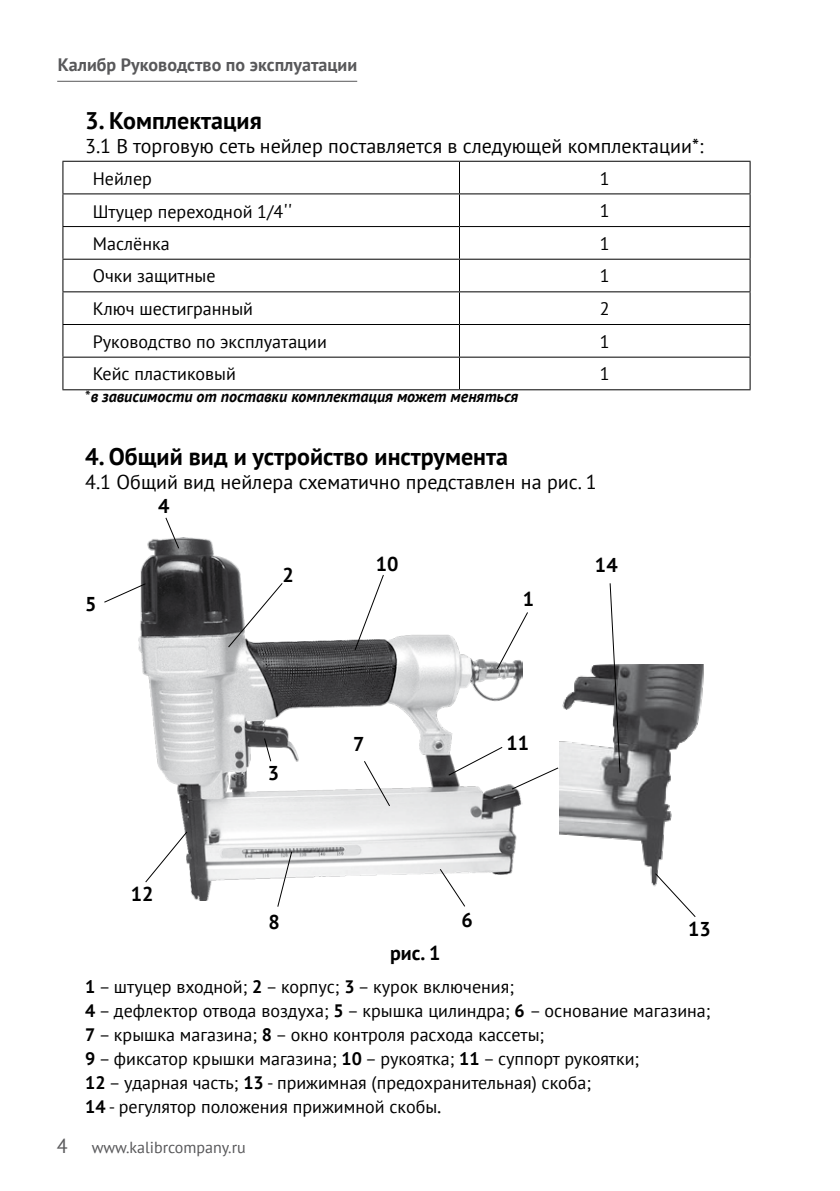
<style>
.page{position:relative;width:840px;height:1191px;background:#fff}
.page>*{position:absolute;margin:0;border:0;box-sizing:border-box;transform-origin:0 0}
.t1{font:700 24px "PT Sans";color:#000}
.t2{font:20px "PT Sans";color:#000}
.t3{font:700 20px "PT Sans";color:#000}
.t4{font:18px/24px "PT Sans";color:#000}
.t5{font:700 18px "PT Sans";color:#58585a}
.t6{font:italic 700 16px "PT Sans";color:#000}
.t7{font:16px "PT Sans";color:#58585a}
.s1{font-size:20px}
.s2{font-weight:400;font-style:normal}
.s3{font-weight:700}
</style>
<div class="page">
<hr style="left:57px;top:81px;width:300px;height:1px;background:#58585a">
<hr style="left:62px;top:161px;width:397px;height:1px;background:#000">
<hr style="left:62px;top:162px;width:1px;height:31px;background:#000">
<hr style="left:459px;top:161px;width:291px;height:1px;background:#000">
<hr style="left:458px;top:162px;width:1px;height:31px;background:#000">
<hr style="left:749px;top:162px;width:1px;height:31px;background:#000">
<hr style="left:62px;top:193px;width:397px;height:1px;background:#000">
<hr style="left:62px;top:194px;width:1px;height:32px;background:#000">
<hr style="left:459px;top:193px;width:291px;height:1px;background:#000">
<hr style="left:458px;top:194px;width:1px;height:32px;background:#000">
<hr style="left:749px;top:194px;width:1px;height:32px;background:#000">
<hr style="left:62px;top:226px;width:397px;height:1px;background:#000">
<hr style="left:62px;top:227px;width:1px;height:32px;background:#000">
<hr style="left:459px;top:226px;width:291px;height:1px;background:#000">
<hr style="left:458px;top:227px;width:1px;height:32px;background:#000">
<hr style="left:749px;top:227px;width:1px;height:32px;background:#000">
<hr style="left:62px;top:259px;width:397px;height:1px;background:#000">
<hr style="left:62px;top:260px;width:1px;height:31px;background:#000">
<hr style="left:459px;top:259px;width:291px;height:1px;background:#000">
<hr style="left:458px;top:260px;width:1px;height:31px;background:#000">
<hr style="left:749px;top:260px;width:1px;height:31px;background:#000">
<hr style="left:62px;top:291px;width:397px;height:1px;background:#000">
<hr style="left:62px;top:292px;width:1px;height:32px;background:#000">
<hr style="left:459px;top:291px;width:291px;height:1px;background:#000">
<hr style="left:458px;top:292px;width:1px;height:32px;background:#000">
<hr style="left:749px;top:292px;width:1px;height:32px;background:#000">
<hr style="left:62px;top:324px;width:397px;height:1px;background:#000">
<hr style="left:62px;top:325px;width:1px;height:32px;background:#000">
<hr style="left:459px;top:324px;width:291px;height:1px;background:#000">
<hr style="left:458px;top:325px;width:1px;height:32px;background:#000">
<hr style="left:749px;top:325px;width:1px;height:32px;background:#000">
<hr style="left:62px;top:357px;width:397px;height:1px;background:#000">
<hr style="left:62px;top:358px;width:1px;height:31px;background:#000">
<hr style="left:459px;top:357px;width:291px;height:1px;background:#000">
<hr style="left:458px;top:358px;width:1px;height:31px;background:#000">
<hr style="left:749px;top:358px;width:1px;height:31px;background:#000">
<hr style="left:62px;top:389px;width:397px;height:1px;background:#000">
<hr style="left:459px;top:389px;width:291px;height:1px;background:#000">
<img style="left:138px;top:538px;width:384px;height:362px">
<svg style="left:164px;top:517px;width:16px;height:32px"></svg>
<svg style="left:104px;top:582px;width:43px;height:21px"></svg>
<svg style="left:227px;top:582px;width:56px;height:66px"></svg>
<svg style="left:353px;top:573px;width:31px;height:78px"></svg>
<svg style="left:495px;top:611px;width:33px;height:59px"></svg>
<svg style="left:447px;top:746px;width:56px;height:30px"></svg>
<svg style="left:510px;top:766px;width:49px;height:24px"></svg>
<svg style="left:438px;top:868px;width:28px;height:39px"></svg>
<svg style="left:276px;top:850px;width:17px;height:57px"></svg>
<svg style="left:144px;top:830px;width:44px;height:53px"></svg>
<svg style="left:263px;top:737px;width:9px;height:25px"></svg>
<svg style="left:363px;top:760px;width:28px;height:47px"></svg>
<img style="left:559px;top:664px;width:145px;height:221px">
<svg style="left:608px;top:583px;width:12px;height:190px"></svg>
<svg style="left:653px;top:872px;width:43px;height:45px"></svg>
<p class="t5" style="left:58px;top:52px;width:301px">Калибр Руководство по эксплуатации</p>
<h1 class="t1" style="left:85px;top:104px;width:178px">3. Комплектация</h1>
<p class="t2" style="left:85px;top:133px;width:619px">3.1 В торговую сеть нейлер поставляется в следующей комплектации*:</p>
<p class="t4" style="left:93px;top:166px;width:61px">Нейлер</p>
<p class="t4" style="left:599px;top:166px;width:11px">1</p>
<p class="t4" style="left:93px;top:199px;width:201px">Штуцер переходной 1/4<span class="s1">''</span></p>
<p class="t4" style="left:599px;top:198px;width:11px">1</p>
<p class="t4" style="left:93px;top:231px;width:78px">Маслёнка</p>
<p class="t4" style="left:599px;top:231px;width:11px">1</p>
<p class="t4" style="left:93px;top:264px;width:124px">Очки защитные</p>
<p class="t4" style="left:599px;top:264px;width:11px">1</p>
<p class="t4" style="left:93px;top:296px;width:162px">Ключ шестигранный</p>
<p class="t4" style="left:599px;top:296px;width:11px">2</p>
<p class="t4" style="left:93px;top:329px;width:235px">Руководство по эксплуатации</p>
<p class="t4" style="left:599px;top:329px;width:11px">1</p>
<p class="t4" style="left:93px;top:362px;width:144px">Кейс пластиковый</p>
<p class="t4" style="left:599px;top:362px;width:11px">1</p>
<p class="t6" style="left:85px;top:386px;width:434px"><span class="s2">*</span>в зависимости от поставки комплектация может меняться</p>
<h1 class="t1" style="left:85px;top:440px;width:424px">4. Общий вид и устройство инструмента</h1>
<p class="t2" style="left:85px;top:469px;width:513px">4.1 Общий вид нейлера схематично представлен на рис. 1</p>
<p class="t3" style="left:158px;top:493px;width:13px">4</p>
<p class="t3" style="left:85px;top:591px;width:13px">5</p>
<p class="t3" style="left:131px;top:880px;width:24px">12</p>
<p class="t3" style="left:282px;top:561px;width:13px">2</p>
<p class="t3" style="left:375px;top:550px;width:24px">10</p>
<p class="t3" style="left:267px;top:760px;width:13px">3</p>
<p class="t3" style="left:353px;top:731px;width:13px">7</p>
<p class="t3" style="left:522px;top:586px;width:13px">1</p>
<p class="t3" style="left:506px;top:729px;width:24px">11</p>
<p class="t3" style="left:268px;top:908px;width:13px">8</p>
<p class="t3" style="left:461px;top:906px;width:13px">6</p>
<p class="t3" style="left:390px;top:940px;width:52px">рис. 1</p>
<p class="t3" style="left:594px;top:552px;width:24px">14</p>
<p class="t3" style="left:687px;top:915px;width:24px">13</p>
<p class="t4" style="left:85px;top:974px;width:626px"><span class="s3">1</span> – штуцер входной; <span class="s3">2</span> – корпус; <span class="s3">3</span> – курок включения;<br><span class="s3">4</span> – дефлектор отвода воздуха; <span class="s3">5</span> – крышка цилиндра; <span class="s3">6</span> – основание магазина; <span class="s3">7</span> – крышка магазина; <span class="s3">8</span> – окно контроля расхода кассеты;<br><span class="s3">9</span> – фиксатор крышки магазина; <span class="s3">10</span> – рукоятка; <span class="s3">11</span> – суппорт рукоятки;<br><span class="s3">12</span> – ударная часть; <span class="s3">13</span> - прижимная (предохранительная) скоба;<br><span class="s3">14</span> - регулятор положения прижимной скобы<span class="s1">.</span></p>
<p class="t7" style="left:57px;top:1136px;width:190px"><span class="s1">4</span> www.kalibrcompany.ru</p>
</div>
